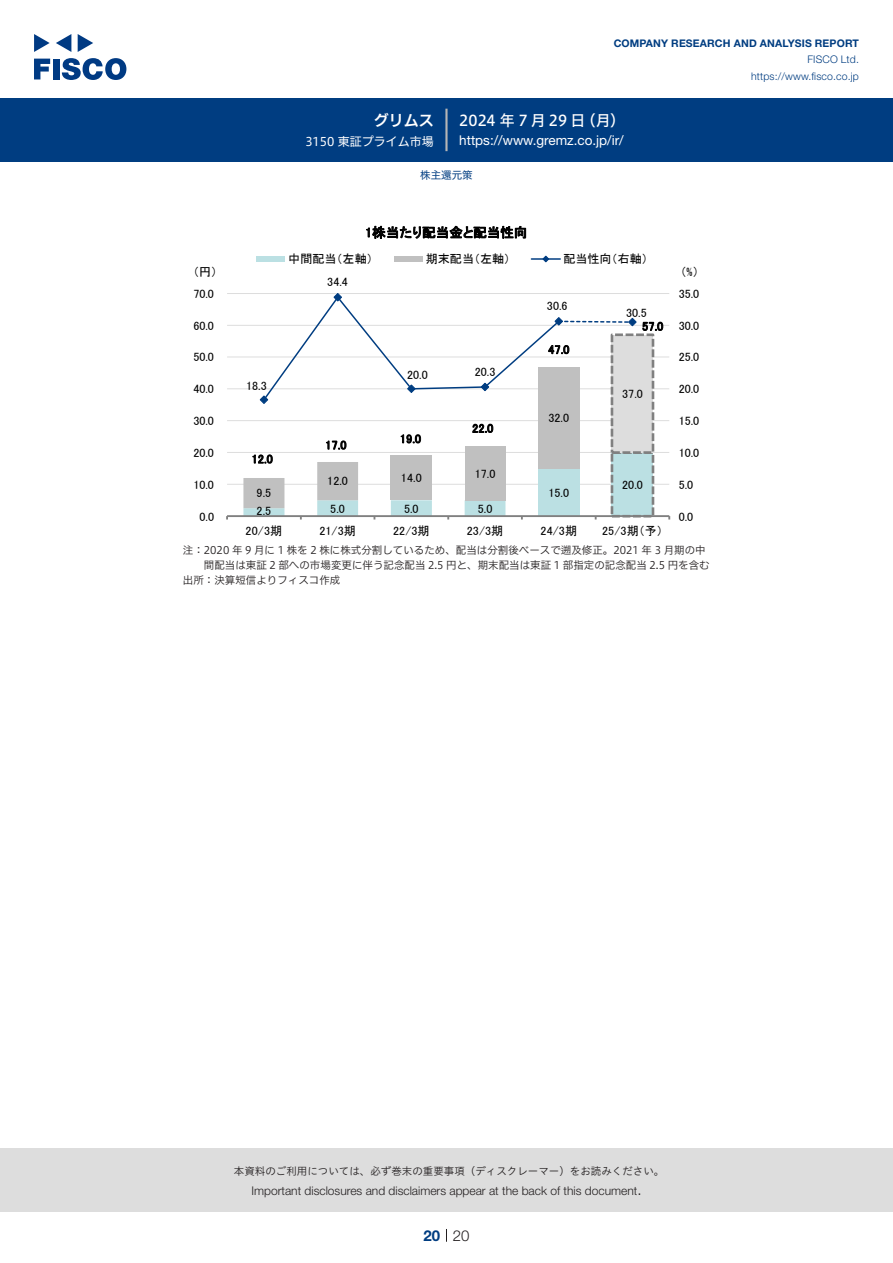
<style>
.page{position:relative;width:893px;height:1263px;background:#fff}
.page>*{position:absolute;margin:0;border:0;box-sizing:border-box;transform-origin:0 0}
.t1{font:15px "Hiragino UD Sans F Std N W5";letter-spacing:.01em;color:#fff}
.t2{font:15px "Hiragino UD Sans F Std N W6";color:#fff}
.t3{font:300 15px "Helvetica Neue LT Std";color:#231f20}
.t4{font:700 15px "Helvetica Neue LT Std";color:#003d81}
.t5{font:13.5px "Helvetica Neue LT Std";color:#fff}
.t6{font:13.5px "MS P Gothic";letter-spacing:.005em;color:#000}
.t7{font:12.15px "MS P Gothic";color:#000}
.t8{font:12px "MS P Gothic";letter-spacing:.005em;color:#000}
.t9{font:300 12px "Helvetica Neue LT Std";color:#231f20}
.t10{font:12px "Hiragino UD Sans F Std N W4";color:#fff}
.表組み基本スタイル{font:10.5px/15px "Hiragino UD Sans F Std N W3";color:#231f20}
.t11{font:10.5px "Hiragino UD Sans Std W3";color:#231f20}
.t12{font:700 10.5px "Helvetica Neue LT Std";letter-spacing:.015em;color:#003d81}
.t13{font:300 10.5px/16.5px "Helvetica Neue LT Std";letter-spacing:.015em;color:#003d81;text-align:right}
.ヘッダー{font:10.5px "Hiragino UD Sans F Std N W4";color:#003d81}
</style>
<div class="page">
<div style="left:0;top:1148px;width:893px;height:64px;background:#ddd"></div>
<svg style="left:34px;top:59px;width:16px;height:20px"></svg>
<div style="left:53px;top:59px;width:6px;height:20px;background:#003a83"></div>
<svg style="left:62px;top:58px;width:64px;height:22px"></svg>
<svg style="left:34px;top:34px;width:16px;height:18px"></svg>
<svg style="left:78px;top:34px;width:15px;height:18px"></svg>
<svg style="left:56px;top:34px;width:15px;height:18px"></svg>
<div style="left:0;top:98px;width:893px;height:64px;background:#003d81"></div>
<hr style="left:445px;top:109px;width:3px;height:42px;background:#b5b5b6">
<svg style="left:446px;top:1229px;width:1px;height:13px"></svg>
<hr style="left:227px;top:484px;width:442px;height:1px;background:#ddd">
<hr style="left:227px;top:452px;width:442px;height:1px;background:#ddd">
<hr style="left:227px;top:420px;width:442px;height:1px;background:#ddd">
<hr style="left:227px;top:388px;width:442px;height:1px;background:#ddd">
<hr style="left:227px;top:357px;width:442px;height:1px;background:#ddd">
<hr style="left:227px;top:325px;width:442px;height:1px;background:#ddd">
<hr style="left:227px;top:293px;width:442px;height:1px;background:#ddd">
<div style="left:538px;top:468px;width:41px;height:48px;background:#bbe0e3"></div>
<div style="left:612px;top:452px;width:41px;height:64px;background:#bbe0e3"></div>
<div style="left:611px;top:451px;width:43px;height:66px;border:3px dashed #808080"></div>
<div style="left:391px;top:456px;width:41px;height:44px;background:#c0c0c0"></div>
<div style="left:465px;top:446px;width:40px;height:54px;background:#c0c0c0"></div>
<div style="left:538px;top:367px;width:41px;height:101px;background:#c0c0c0"></div>
<div style="left:612px;top:335px;width:41px;height:117px;background:#ddd"></div>
<div style="left:611px;top:333px;width:43px;height:121px;border:3px dashed #808080"></div>
<hr style="left:227px;top:515px;width:442px;height:2px;background:#808080">
<svg style="left:243px;top:462px;width:262px;height:57px"></svg>
<svg style="left:259px;top:293px;width:378px;height:112px"></svg>
<div style="left:256px;top:256px;width:29px;height:6px;background:#bbe0e3"></div>
<div style="left:394px;top:256px;width:29px;height:6px;background:#c0c0c0"></div>
<hr style="left:531px;top:258px;width:29px;height:2px;background:#003d81">
<svg style="left:542px;top:255px;width:8px;height:8px"></svg>
<p class="t2" style="left:374px;top:109px;width:62px">グリムス</p>
<p class="t10" style="left:305px;top:132px;width:130px">3150 東証プライム市場</p>
<p class="t12" style="left:614px;top:37px;width:247px">COMPANY RESEARCH AND ANALYSIS REPORT</p>
<p class="t13" style="left:751px;top:51px;width:109px">FISCO Ltd. https://www.fisco.co j p.</p>
<p class="t1" style="left:581px;top:109px;width:46px">（月(</p>
<p class="t1" style="left:459px;top:109px;width:128px">2024 年 7月29 日</p>
<p class="t5" style="left:459px;top:132px;width:166px">https://www.gremz. c o j p. /i r/</p>
<p class="ヘッダー" style="left:420px;top:167px;width:54px">株主還元策</p>
<p class="t6" style="left:365px;top:226px;width:164px">1株当たり配当金と配当性向</p>
<p class="t8" style="left:288px;top:253px;width:86px">中間配当（左軸）</p>
<p class="t8" style="left:426px;top:253px;width:86px">期末配当（左軸）</p>
<p class="t8" style="left:563px;top:253px;width:86px">配当性向（右軸(</p>
<p class="t8" style="left:193px;top:266px;width:26px">円（ (</p>
<p class="t8" style="left:327px;top:276px;width:22px">34.4</p>
<p class="t8" style="left:680px;top:266px;width:20px">(%)</p>
<p class="t8" style="left:194px;top:287px;width:22px">70.0</p>
<p class="t8" style="left:679px;top:287px;width:22px">35.0</p>
<p class="t8" style="left:547px;top:300px;width:22px">30.6</p>
<p class="t8" style="left:626px;top:307px;width:22px">30.5</p>
<p class="t8" style="left:194px;top:319px;width:22px">60.0</p>
<p class="t8" style="left:642px;top:320px;width:23px">57.0</p>
<p class="t8" style="left:679px;top:319px;width:22px">30.0</p>
<p class="t8" style="left:194px;top:351px;width:22px">50.0</p>
<p class="t7" style="left:548px;top:343px;width:23px">47.0</p>
<p class="t8" style="left:679px;top:351px;width:22px">25.0</p>
<p class="t8" style="left:407px;top:369px;width:22px">20.0</p>
<p class="t8" style="left:475px;top:366px;width:22px">20.3</p>
<p class="t8" style="left:194px;top:383px;width:22px">40.0</p>
<p class="t8" style="left:246px;top:380px;width:22px">18.3</p>
<p class="t8" style="left:622px;top:388px;width:22px">37.0</p>
<p class="t8" style="left:679px;top:383px;width:22px">20.0</p>
<p class="t7" style="left:194px;top:415px;width:22px">30.0</p>
<p class="t8" style="left:472px;top:422px;width:23px">22.0</p>
<p class="t8" style="left:548px;top:411px;width:22px">32.0</p>
<p class="t7" style="left:679px;top:415px;width:22px">15.0</p>
<p class="t8" style="left:194px;top:447px;width:22px">20.0</p>
<p class="t8" style="left:252px;top:453px;width:23px">12.0</p>
<p class="t8" style="left:325px;top:439px;width:23px">17.0</p>
<p class="t8" style="left:400px;top:433px;width:23px">19.0</p>
<p class="t8" style="left:679px;top:447px;width:22px">10.0</p>
<p class="t8" style="left:194px;top:478px;width:22px">10.0</p>
<p class="t8" style="left:257px;top:487px;width:16px">9.5</p>
<p class="t8" style="left:327px;top:475px;width:22px">12.0</p>
<p class="t8" style="left:401px;top:472px;width:22px">14.0</p>
<p class="t8" style="left:475px;top:467px;width:22px">17.0</p>
<p class="t8" style="left:548px;top:486px;width:22px">15.0</p>
<p class="t8" style="left:622px;top:478px;width:22px">20.0</p>
<p class="t8" style="left:679px;top:478px;width:16px">5.0</p>
<p class="t8" style="left:200px;top:510px;width:16px">0.0</p>
<p class="t8" style="left:257px;top:505px;width:16px">2.5</p>
<p class="t8" style="left:330px;top:502px;width:16px">5.0</p>
<p class="t8" style="left:404px;top:502px;width:16px">5.0</p>
<p class="t8" style="left:478px;top:502px;width:16px">5.0</p>
<p class="t8" style="left:679px;top:510px;width:16px">0.0</p>
<p class="t8" style="left:246px;top:525px;width:38px">20/3期</p>
<p class="t8" style="left:319px;top:525px;width:38px">21/3期</p>
<p class="t8" style="left:393px;top:525px;width:38px">22/3期</p>
<p class="t8" style="left:467px;top:525px;width:38px">23/3期</p>
<p class="t8" style="left:541px;top:525px;width:38px">24/3期</p>
<p class="t8" style="left:602px;top:525px;width:62px">25/3期予（ (</p>
<p class="表組み基本スタイル" style="left:204px;top:541px;width:507px;text-indent:-21px">注：2020 年 9 月に 1 株を 2 株に株式分割しているため、配当は分割後ベースで遡及修正。2021 年 3 月期の中間配当は東証 2 部への市場変更に伴う記念配当 2.5 円と、期末配当は東証 1 部指定の記念配当 2.5 円を含む</p>
<p class="表組み基本スタイル" style="left:183px;top:571px;width:159px">出所：決算短信よりフィスコ作成</p>
<p class="t11" style="left:234px;top:1163px;width:432px">本資料のご利用については、必ず巻末の重要事項（ディスクレーマー）をお読みください。</p>
<p class="t3" style="left:637px;top:1180px;width:6px">.</p>
<p class="t9" style="left:251px;top:1183px;width:387px">Important disclosures and disclaimers appear at the back of this document</p>
<p class="t4" style="left:423px;top:1226px;width:18px">20</p>
<p class="t3" style="left:453px;top:1226px;width:18px">20</p>
</div>
